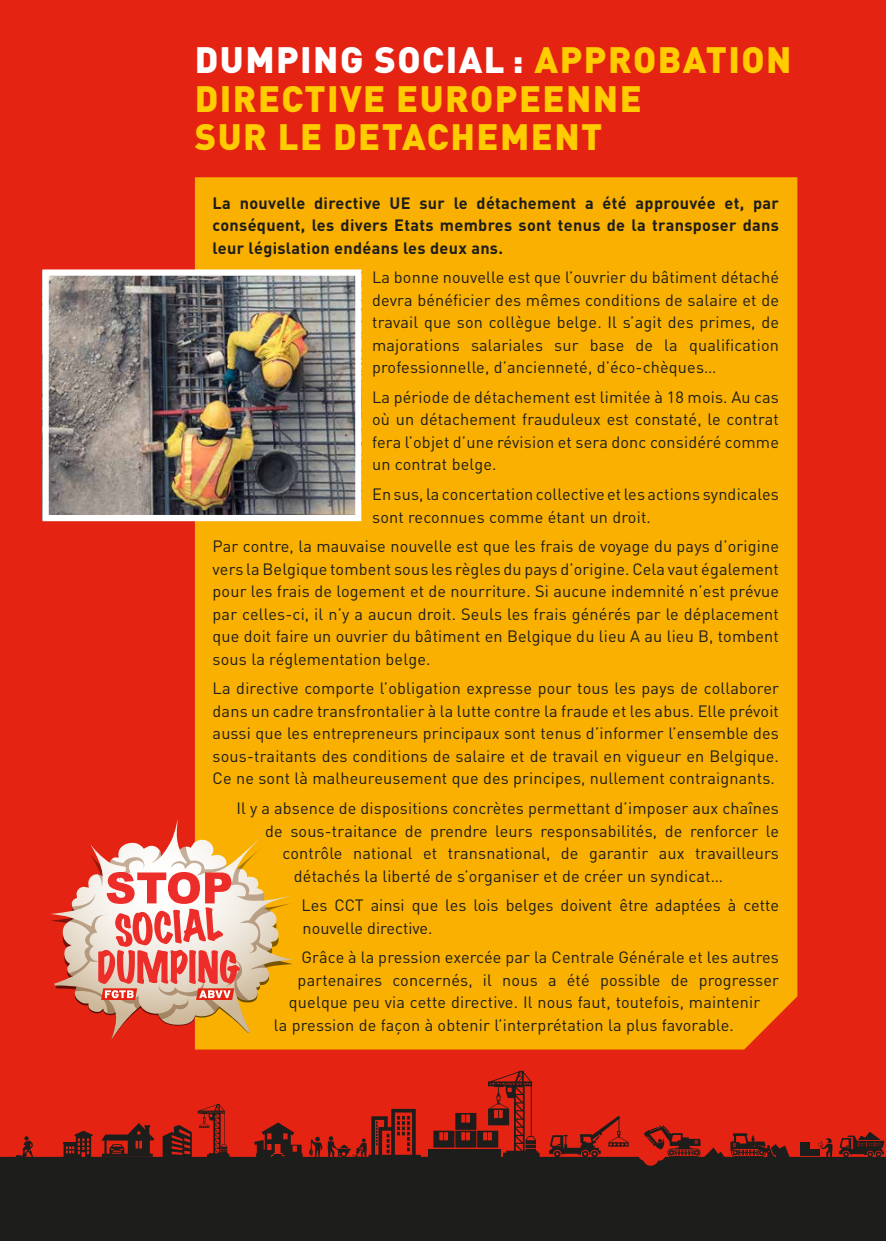
<style>
.page{position:relative;width:886px;height:1241px;background:#fff}
.page>*{position:absolute;margin:0;border:0;box-sizing:border-box;transform-origin:0 0}
.t1{font:900 36.25px/38.8px "DIN";letter-spacing:.04em;color:#fc0}
.t2{font:16.25px/22.5px "DIN";letter-spacing:.01em;color:#1d1d1b;text-align:justify}
.t3{font:700 16.25px/22.5px "DIN";letter-spacing:.02em;color:#1d1d1b;text-align:justify}
.s1{color:#fff}
</style>
<div class="page">
<div style="left:0;top:0;width:886px;height:1240px;background:#e42313"></div>
<svg style="left:549px;top:1115px;width:80px;height:41px"></svg>
<div style="left:428px;top:1148px;width:72px;height:10px;background:#1d1d1b"></div>
<svg style="left:433px;top:1070px;width:106px;height:86px"></svg>
<div style="left:810px;top:1149px;width:9px;height:6px;background:#1d1d1b"></div>
<div style="left:800px;top:1149px;width:9px;height:6px;background:#1d1d1b"></div>
<div style="left:800px;top:1142px;width:9px;height:6px;background:#1d1d1b"></div>
<svg style="left:644px;top:1125px;width:145px;height:31px"></svg>
<svg style="left:839px;top:1131px;width:45px;height:25px"></svg>
<svg style="left:163px;top:1125px;width:29px;height:31px"></svg>
<svg style="left:63px;top:1130px;width:30px;height:26px"></svg>
<svg style="left:16px;top:1136px;width:17px;height:20px"></svg>
<svg style="left:328px;top:1108px;width:93px;height:48px"></svg>
<svg style="left:198px;top:1104px;width:31px;height:52px"></svg>
<div style="left:0;top:1156px;width:886px;height:84px;background:#1d1d1b"></div>
<svg style="left:818px;top:1138px;width:14px;height:19px"></svg>
<svg style="left:254px;top:1122px;width:49px;height:35px"></svg>
<svg style="left:101px;top:1123px;width:53px;height:33px"></svg>
<svg style="left:309px;top:1136px;width:13px;height:20px"></svg>
<div style="left:195px;top:177px;width:602px;height:872px;background:#f9b000"></div>
<svg style="left:51px;top:817px;width:243px;height:223px"></svg>
<svg style="left:69px;top:846px;width:203px;height:173px;background:#e7a48c"></svg>
<img style="left:50px;top:276px;width:304px;height:238px">
<div style="left:43px;top:269px;width:318px;height:252px;border:6px solid #fff"></div>
<h1 class="t1" style="left:195px;top:38px;width:598px"><span class="s1">DUMPING SOCIAL :</span> APPROBATION<br>DIRECTIVE EUROPEENNE<br>SUR LE DETACHEMENT</h1>
<p class="t3" style="left:213px;top:191px;width:568px">La nouvelle directive UE sur le détachement a été approuvée et, par conséquent, les divers Etats membres sont tenus de la transposer dans leur législation endéans les deux ans.</p>
<p class="t2" style="left:372px;top:266px;width:408px">La bonne nouvelle est que l’ouvrier du bâtiment détaché devra bénéficier des mêmes conditions de salaire et de travail que son collègue belge. Il s’agit des primes, de majorations salariales sur base de la qualification professionnelle, d’ancienneté, d’éco-chèques…</p>
<p class="t2" style="left:372px;top:385px;width:408px">La période de détachement est limitée à 18 mois. Au cas où un détachement frauduleux est constaté, le contrat fera l’objet d’une révision et sera donc considéré comme un contrat belge.</p>
<p class="t2" style="left:372px;top:482px;width:408px">En sus, la concertation collective et les actions syndicales sont reconnues comme étant un droit.</p>
<p class="t2" style="left:213px;top:534px;width:568px">Par contre, la mauvaise nouvelle est que les frais de voyage du pays d’origine vers la Belgique tombent sous les règles du pays d’origine. Cela vaut également pour les frais de logement et de nourriture. Si aucune indemnité n’est prévue par celles-ci, il n’y a aucun droit. Seuls les frais générés par le déplacement que doit faire un ouvrier du bâtiment en Belgique du lieu A au lieu B, tombent sous la réglementation belge.</p>
<p class="t2" style="left:213px;top:677px;width:568px">La directive comporte l’obligation expresse pour tous les pays de collaborer dans un cadre transfrontalier à la lutte contre la fraude et les abus. Elle prévoit aussi que les entrepreneurs principaux sont tenus d’informer l’ensemble des sous-traitants des conditions de salaire et de travail en vigueur en Belgique.<br>Ce ne sont là malheureusement que des principes, nullement contraignants.</p>
<p class="t2" style="left:236px;top:796px;width:544px">Il y a absence de dispositions concrètes permettant d’imposer aux chaînes</p>
<p class="t2" style="left:265px;top:819px;width:515px">de sous-traitance de prendre leurs responsabilités, de renforcer le</p>
<p class="t2" style="left:283px;top:841px;width:498px">contrôle national et transnational, de garantir aux travailleurs</p>
<p class="t2" style="left:294px;top:864px;width:431px">détachés la liberté de s’organiser et de créer un syndicat…</p>
<p class="t2" style="left:301px;top:893px;width:479px">Les CCT ainsi que les lois belges doivent être adaptées à cette nouvelle directive.</p>
<p class="t2" style="left:301px;top:945px;width:479px">Grâce à la pression exercée par la Centrale Générale et les autres</p>
<p class="t2" style="left:298px;top:968px;width:483px">partenaires concernés, il nous a été possible de progresser</p>
<p class="t2" style="left:289px;top:990px;width:473px">quelque peu via cette directive. Il nous faut, toutefois, maintenir</p>
<p class="t2" style="left:274px;top:1013px;width:461px">la pression de façon à obtenir l’interprétation la plus favorable.</p>
</div>
